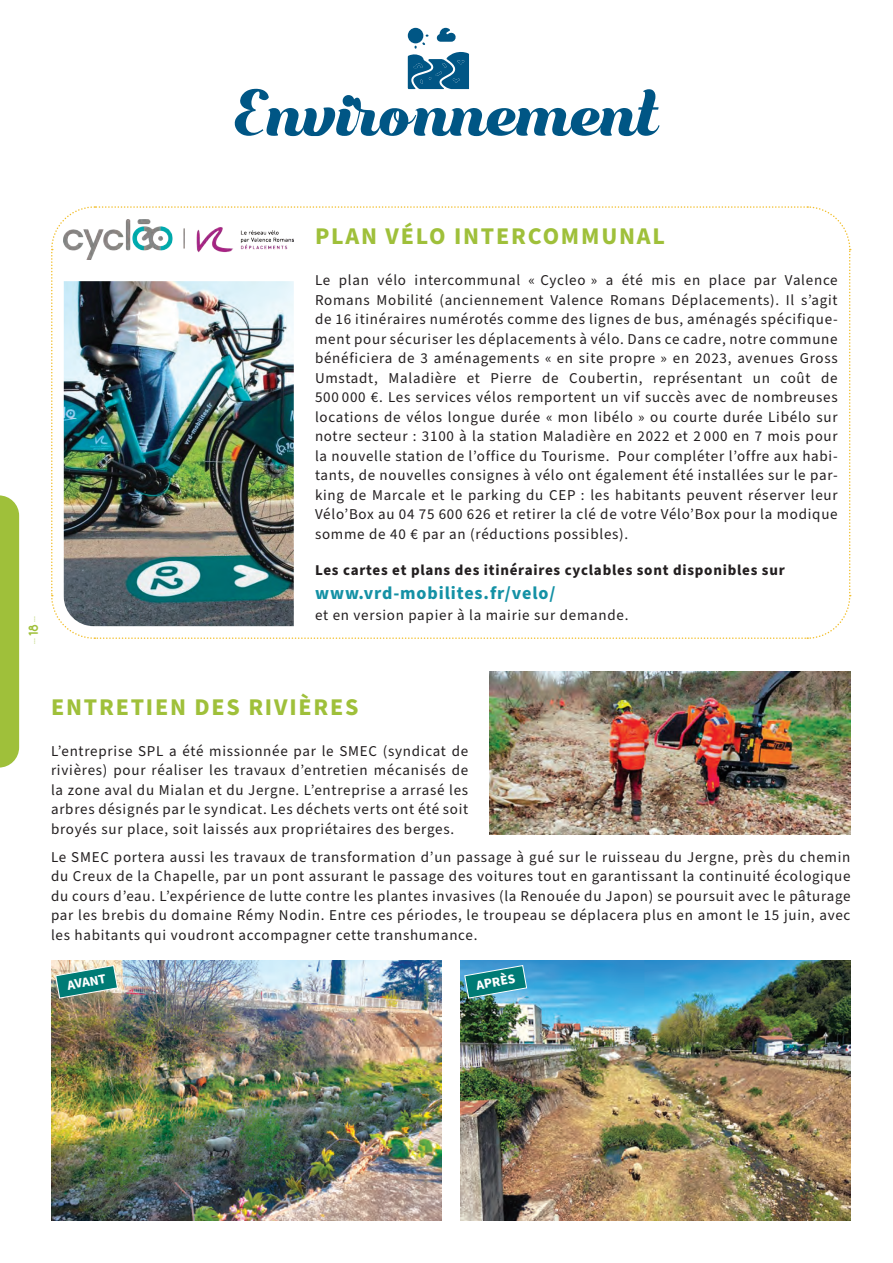
<style>
.page{position:relative;width:893px;height:1263px;background:#fff}
.page>*{position:absolute;margin:0;border:0;box-sizing:border-box;transform-origin:0 0}
.t1{font:60px "Bungasai";color:#005685}
.t2{font:700 24px "Source Sans Pro";letter-spacing:.075em;color:#9fc03a}
.t3{font:700 18px "Source Sans Pro";letter-spacing:.05em;color:#1491a5}
.t4{font:15px/19.5px "Source Sans Pro";letter-spacing:.05em;color:#231f20;text-align:justify}
.t5{font:700 15px "Source Sans Pro";letter-spacing:.05em;color:#231f20}
.t6{font:700 13.5px "Source Sans Pro";color:#fff}
.t7{font:7.5px "Source Sans Pro";color:#9fc03a}
.s1{font-family:"Quicksand";font-weight:700;font-size:13.5px}
</style>
<div class="page">
<svg style="left:408px;top:28px;width:61px;height:61px"></svg>
<img style="left:51px;top:206px;width:800px;height:433px">
<img style="left:489px;top:672px;width:361px;height:162px">
<img style="left:51px;top:961px;width:390px;height:259px">
<svg style="left:55px;top:965px;width:63px;height:34px;background:#54978b"></svg>
<img style="left:460px;top:961px;width:390px;height:259px">
<svg style="left:464px;top:965px;width:63px;height:34px;background:#31939d"></svg>
<div style="left:0;top:495px;width:19px;height:272px;background:#9fc03a"></div>
<h1 class="t1" style="left:235px;top:82px;width:425px">Environnement</h1>
<p class="t7" style="left:28px;top:644px;width:29px;rotate:-90deg">... <span class="s1">18</span> ...</p>
<h2 class="t2" style="left:315px;top:220px;width:352px">PLAN VÉLO INTERCOMMUNAL</h2>
<p class="t4" style="left:315px;top:271px;width:524px">Le plan vélo intercommunal « Cycleo » a été mis en place par Valence Romans Mobilité (anciennement Valence Romans Déplacements). Il s’agit de 16 itinéraires numérotés comme des lignes de bus, aménagés spécifique&shy;ment pour sécuriser les déplacements à vélo. Dans ce cadre, notre commune bénéficiera de 3 aménagements « en site propre » en 2023, avenues Gross Umstadt, Maladière et Pierre de Coubertin, représentant un coût de 500 000 €. Les services vélos remportent un vif succès avec de nombreuses locations de vélos longue durée « mon libélo » ou courte durée Libélo sur notre secteur : 3100 à la station Maladière en 2022 et 2 000 en 7 mois pour la nouvelle station de l’office du Tourisme. Pour compléter l’offre aux habi&shy;tants, de nouvelles consignes à vélo ont également été installées sur le par&shy;king de Marcale et le parking du CEP : les habitants peuvent réserver leur Vélo’Box au 04 75 600 626 et retirer la clé de votre Vélo’Box pour la modique somme de 40 € par an (réductions possibles).</p>
<p class="t5" style="left:315px;top:560px;width:471px">Les cartes et plans des itinéraires cyclables sont disponibles sur</p>
<p class="t3" style="left:315px;top:580px;width:242px">www.vrd-mobilites.fr/velo/</p>
<p class="t4" style="left:315px;top:606px;width:315px">et en version papier à la mairie sur demande.</p>
<h2 class="t2" style="left:51px;top:690px;width:309px">ENTRETIEN DES RIVIÈRES</h2>
<p class="t4" style="left:51px;top:741px;width:419px">L’entreprise SPL a été missionnée par le SMEC (syndicat de rivières) pour réaliser les travaux d’entretien mécanisés de la zone aval du Mialan et du Jergne. L’entreprise a arrasé les arbres désignés par le syndicat. Les déchets verts ont été soit broyés sur place, soit laissés aux propriétaires des berges.</p>
<p class="t4" style="left:51px;top:847px;width:801px">Le SMEC portera aussi les travaux de transformation d’un passage à gué sur le ruisseau du Jergne, près du chemin du Creux de la Chapelle, par un pont assurant le passage des voitures tout en garantissant la continuité écologique du cours d’eau. L’expérience de lutte contre les plantes invasives (la Renouée du Japon) se poursuit avec le pâturage par les brebis du domaine Rémy Nodin. Entre ces périodes, le troupeau se déplacera plus en amont le 15 juin, avec les habitants qui voudront accompagner cette transhumance.</p>
<p class="t6" style="left:66px;top:976px;width:41px;rotate:-10deg">AVANT</p>
<p class="t6" style="left:475px;top:976px;width:41px;rotate:-10deg">APRÈS</p>
</div>
